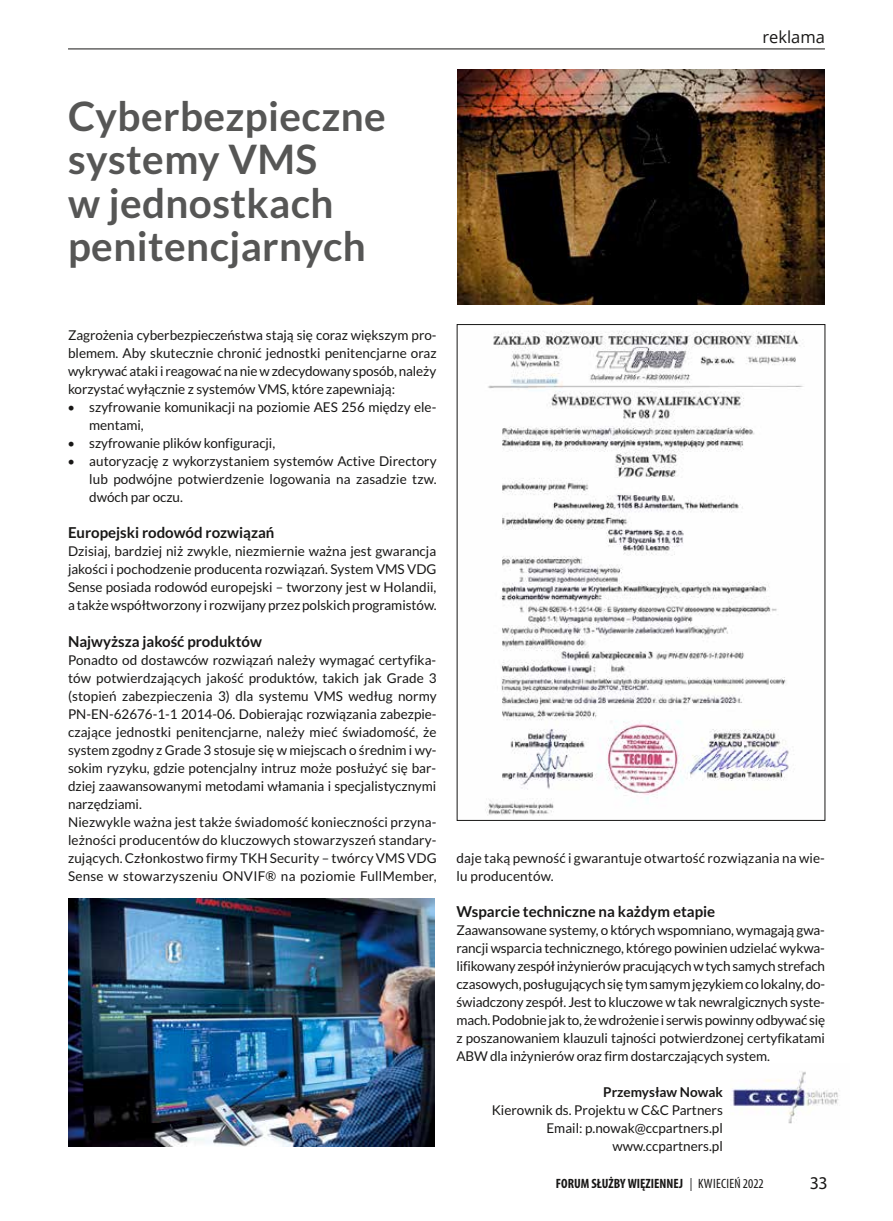
<style>
.page{position:relative;width:893px;height:1221px;background:#fff}
.page>*{position:absolute;margin:0;border:0;box-sizing:border-box;transform-origin:0 0}
.t1{font:700 40.5px/43.5px "Lato";letter-spacing:.01em;color:#565655}
.t2{font:18px "Myriad Pro";color:#181716}
.t3{font:16.5px "Open Sans";color:#181716}
.t4{font:700 15px "Lato";color:#181716}
.t5{font:13.5px/18px "Lato";color:#181716;text-align:justify}
.t6{font:700 condensed 13.5px "Myriad Pro";color:#181716}
.t7{font:700 13.5px "Lato";color:#181716}
.s1{font-weight:400}
</style>
<div class="page">
<svg style="left:690px;top:1178px;width:1px;height:12px"></svg>
<hr style="left:68px;top:49px;width:757px;height:1px;background:#181716">
<img style="left:732px;top:1071px;width:107px;height:53px">
<img style="left:68px;top:898px;width:366px;height:248px">
<img style="left:457px;top:70px;width:368px;height:234px">
<img style="left:485px;top:331px;width:319px;height:485px">
<h1 class="t1" style="left:68px;top:94px;width:319px">Cyberbezpieczne systemy VMS<br>w jednostkach penitencjarnych</h1>
<p class="t3" style="left:762px;top:26px;width:64px">reklama</p>
<p class="t5" style="left:68px;top:326px;width:370px">Zagrożenia cyberbezpieczeństwa stają się coraz większym pro&shy;blemem. Aby skutecznie chronić jednostki penitencjarne oraz wykrywać ataki i reagować na nie w zdecydowany sposób, należy korzystać wyłącznie z systemów VMS, które zapewniają:</p>
<p class="t5" style="left:89px;top:398px;width:349px;text-indent:-21px">• szyfrowanie komunikacji na poziomie AES 256 między ele&shy;mentami,</p>
<p class="t5" style="left:68px;top:434px;width:209px">• szyfrowanie plików konfiguracji,</p>
<p class="t5" style="left:89px;top:452px;width:349px;text-indent:-21px">• autoryzację z wykorzystaniem systemów Active Directory lub podwójne potwierdzenie logowania na zasadzie tzw. dwóch par oczu.</p>
<p class="t4" style="left:68px;top:524px;width:208px">Europejski rodowód rozwiązań</p>
<p class="t5" style="left:68px;top:542px;width:370px">Dzisiaj, bardziej niż zwykle, niezmiernie ważna jest gwarancja jakości i pochodzenie producenta rozwiązań. System VMS VDG Sense posiada rodowód europejski – tworzony jest w Holandii, a także współtworzony i rozwijany przez polskich programistów.</p>
<p class="t4" style="left:68px;top:632px;width:195px">Najwyższa jakość produktów</p>
<p class="t5" style="left:68px;top:650px;width:370px;text-align:left">Ponadto od dostawców rozwiązań należy wymagać certyfika&shy;tów potwierdzających jakość produktów, takich jak Grade 3 (stopień zabezpieczenia 3) dla systemu VMS według normy PN-EN-62676-1-1 2014-06. Dobierając rozwiązania zabezpie&shy;czające jednostki penitencjarne, należy mieć świadomość, że system zgodny z Grade 3 stosuje się w miejscach o średnim i wy&shy;sokim ryzyku, gdzie potencjalny intruz może posłużyć się bar&shy;dziej zaawansowanymi metodami włamania i specjalistycznymi narzędziami.<br>Niezwykle ważna jest także świadomość konieczności przyna&shy;leżności producentów do kluczowych stowarzyszeń standary&shy;zujących. Członkostwo firmy TKH Security – twórcy VMS VDG Sense w stowarzyszeniu ONVIF® na poziomie FullMember,</p>
<p class="t5" style="left:456px;top:848px;width:370px">daje taką pewność i gwarantuje otwartość rozwiązania na wie&shy;lu producentów.</p>
<p class="t4" style="left:456px;top:902px;width:260px">Wsparcie techniczne na każdym etapie</p>
<p class="t5" style="left:456px;top:920px;width:370px">Zaawansowane systemy, o których wspomniano, wymagają gwa&shy;rancji wsparcia technicznego, którego powinien udzielać wykwa&shy;lifikowany zespół inżynierów pracujących w tych samych strefach czasowych, posługujących się tym samym językiem co lokalny, do&shy;świadczony zespół. Jest to kluczowe w tak newralgicznych syste&shy;mach. Podobnie jak to, że wdrożenie i serwis powinny odbywać się z poszanowaniem klauzuli tajności potwierdzonej certyfikatami ABW dla inżynierów oraz firm dostarczających system.</p>
<p class="t7" style="left:603px;top:1083px;width:121px">Przemysław Nowak</p>
<p class="t5" style="left:492px;top:1100px;width:233px;text-align:right">Kierownik ds. Projektu w C&amp;C Partners<br>Email: p.nowak@ccpartners.pl www.ccpartners.pl</p>
<p class="t6" style="left:556px;top:1175px;width:209px">FORUM SŁUŻBY WIĘZIENNEJ <span class="s1">KWIECIEŃ 2022</span></p>
<h2 class="t2" style="left:810px;top:1171px;width:20px">33</h2>
</div>
